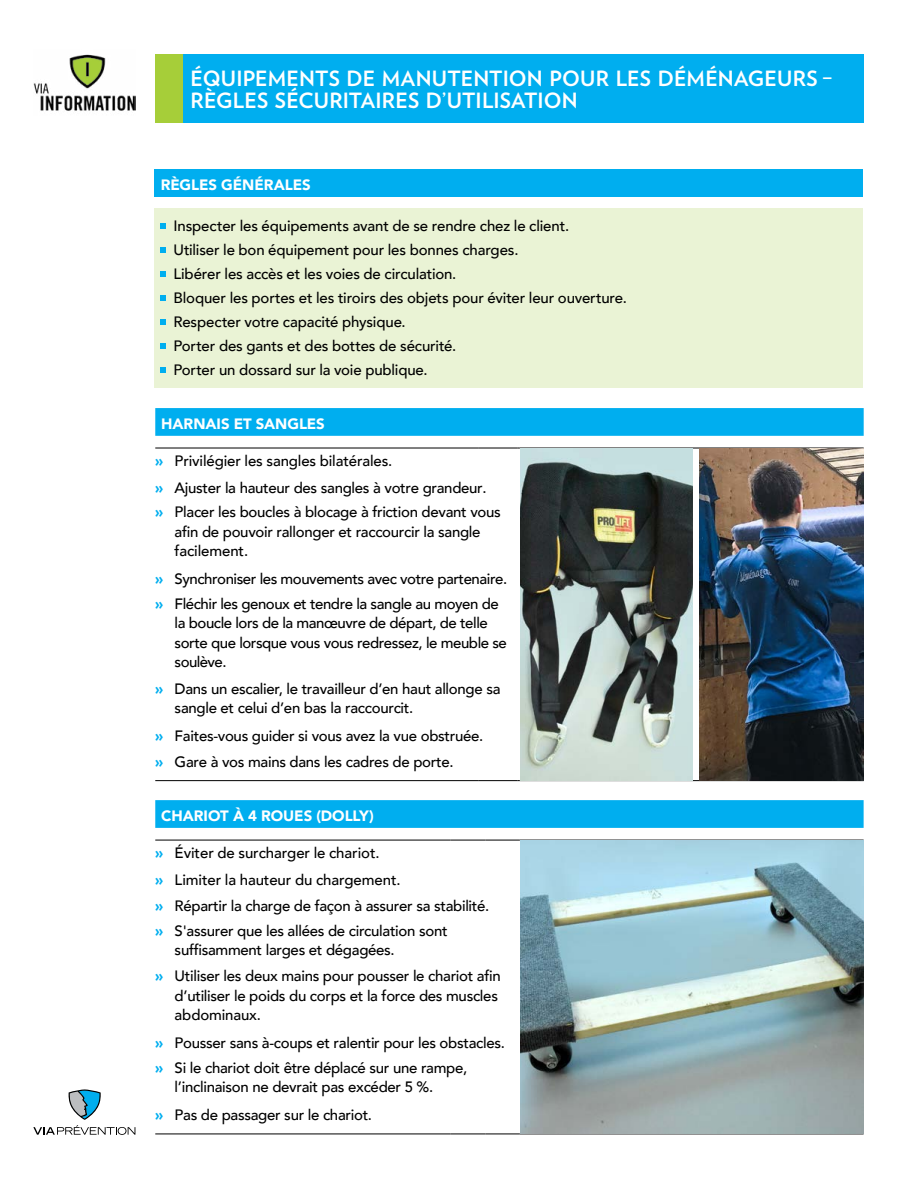
<style>
.page{position:relative;width:918px;height:1188px;background:#fff}
.page>*{position:absolute;margin:0;border:0;box-sizing:border-box;transform-origin:0 0}
.t1{font:700 21px/22.5px "Verlag";letter-spacing:.005em;color:#fff}
.t2{font:500 15px/19.5px "Avenir";letter-spacing:-.02em;color:#000}
.t3{font:900 15px "Avenir";letter-spacing:-.005em;color:#fff}
.s1{font-weight:900;color:#00aeef}
</style>
<div class="page">
<div style="left:155px;top:169px;width:708px;height:28px;background:#00aeef"></div>
<div style="left:155px;top:209px;width:708px;height:179px;background:#eaf3d5"></div>
<svg style="left:161px;top:223px;width:5px;height:5px"></svg>
<svg style="left:161px;top:247px;width:5px;height:5px"></svg>
<svg style="left:161px;top:271px;width:5px;height:5px"></svg>
<svg style="left:161px;top:295px;width:5px;height:5px"></svg>
<svg style="left:161px;top:319px;width:5px;height:5px"></svg>
<svg style="left:161px;top:343px;width:5px;height:5px"></svg>
<svg style="left:161px;top:367px;width:5px;height:5px"></svg>
<svg style="left:155px;top:408px;width:709px;height:28px;background:#02aeef"></svg>
<hr style="left:155px;top:780px;width:324px;height:1px;background:#000">
<hr style="left:479px;top:780px;width:38px;height:1px;background:#000">
<hr style="left:520px;top:780px;width:344px;height:1px;background:#000">
<hr style="left:155px;top:448px;width:324px;height:1px;background:#000">
<hr style="left:479px;top:448px;width:38px;height:1px;background:#000">
<hr style="left:520px;top:448px;width:344px;height:1px;background:#000">
<div style="left:155px;top:54px;width:29px;height:68px;background:#a6ce39"></div>
<div style="left:184px;top:54px;width:680px;height:68px;background:#00aeef"></div>
<img style="left:33px;top:54px;width:103px;height:57px">
<svg style="left:33px;top:1089px;width:102px;height:46px"></svg>
<img style="left:521px;top:448px;width:171px;height:332px">
<img style="left:700px;top:448px;width:164px;height:332px">
<svg style="left:155px;top:800px;width:709px;height:28px;background:#02aeef"></svg>
<hr style="left:155px;top:1134px;width:295px;height:1px;background:#000">
<hr style="left:450px;top:1134px;width:35px;height:1px;background:#000">
<hr style="left:485px;top:1134px;width:35px;height:1px;background:#000">
<hr style="left:520px;top:1134px;width:344px;height:1px;background:#000">
<hr style="left:155px;top:840px;width:295px;height:1px;background:#000">
<hr style="left:450px;top:840px;width:35px;height:1px;background:#000">
<hr style="left:485px;top:840px;width:35px;height:1px;background:#000">
<hr style="left:520px;top:840px;width:344px;height:1px;background:#000">
<img style="left:521px;top:840px;width:343px;height:294px">
<h1 class="t1" style="left:191px;top:66px;width:644px">ÉQUIPEMENTS DE MANUTENTION POUR LES DÉMÉNAGEURS –<br>RÈGLES SÉCURITAIRES D’UTILISATION</h1>
<p class="t3" style="left:161px;top:172px;width:152px">RÈGLES GÉNÉRALES</p>
<p class="t2" style="left:174px;top:213px;width:455px;line-height:24px">Inspecter les équipements avant de se rendre chez le client.<br>Utiliser le bon équipement pour les bonnes charges.<br>Libérer les accès et les voies de circulation.<br>Bloquer les portes et les tiroirs des objets pour éviter leur ouverture.<br>Respecter votre capacité physique.<br>Porter des gants et des bottes de sécurité.<br>Porter un dossard sur la voie publique.</p>
<p class="t3" style="left:161px;top:411px;width:165px">HARNAIS ET SANGLES</p>
<p class="t2" style="left:155px;top:447px;width:333px;line-height:26.2px"><span class="s1">»</span> Privilégier les sangles bilatérales.<br><span class="s1">»</span> Ajuster la hauteur des sangles à votre grandeur.</p>
<p class="t2" style="left:175px;top:502px;width:328px;text-indent:-19px"><span class="s1">»</span> Placer les boucles à blocage à friction devant vous afin de pouvoir rallonger et raccourcir la sangle facilement.</p>
<p class="t2" style="left:155px;top:566px;width:353px;line-height:24.8px"><span class="s1">»</span> Synchroniser les mouvements avec votre partenaire. <span class="s1">»</span> Fléchir les genoux et tendre la sangle au moyen de</p>
<p class="t2" style="left:175px;top:613px;width:334px">la boucle lors de la manœuvre de départ, de telle sorte que lorsque vous vous redressez, le meuble se soulève.</p>
<p class="t2" style="left:175px;top:678px;width:327px;text-indent:-19px"><span class="s1">»</span> Dans un escalier, le travailleur d’en haut allonge sa sangle et celui d’en bas la raccourcit.</p>
<p class="t2" style="left:155px;top:722px;width:330px;line-height:26.2px"><span class="s1">»</span> Faites-vous guider si vous avez la vue obstruée. <span class="s1">»</span> Gare à vos mains dans les cadres de porte.</p>
<p class="t3" style="left:161px;top:803px;width:214px">CHARIOT À 4 ROUES (DOLLY)</p>
<p class="t2" style="left:155px;top:839px;width:336px;line-height:26.2px"><span class="s1">»</span> Éviter de surcharger le chariot.<br><span class="s1">»</span> Limiter la hauteur du chargement.<br><span class="s1">»</span> Répartir la charge de façon à assurer sa stabilité.</p>
<p class="t2" style="left:175px;top:920px;width:274px;text-indent:-19px"><span class="s1">»</span> S'assurer que les allées de circulation sont suffisamment larges et dégagées.</p>
<p class="t2" style="left:175px;top:966px;width:328px;text-indent:-19px"><span class="s1">»</span> Utiliser les deux mains pour pousser le chariot afin d’utiliser le poids du corps et la force des muscles abdominaux.</p>
<p class="t2" style="left:155px;top:1030px;width:351px;line-height:24.8px"><span class="s1">»</span> Pousser sans à-coups et ralentir pour les obstacles. <span class="s1">»</span> Si le chariot doit être déplacé sur une rampe,</p>
<p class="t2" style="left:155px;top:1073px;width:279px;line-height:27.8px;text-indent:19px">l’inclinaison ne devrait pas excéder 5 %. <span class="s1">»</span> Pas de passager sur le chariot.</p>
</div>
